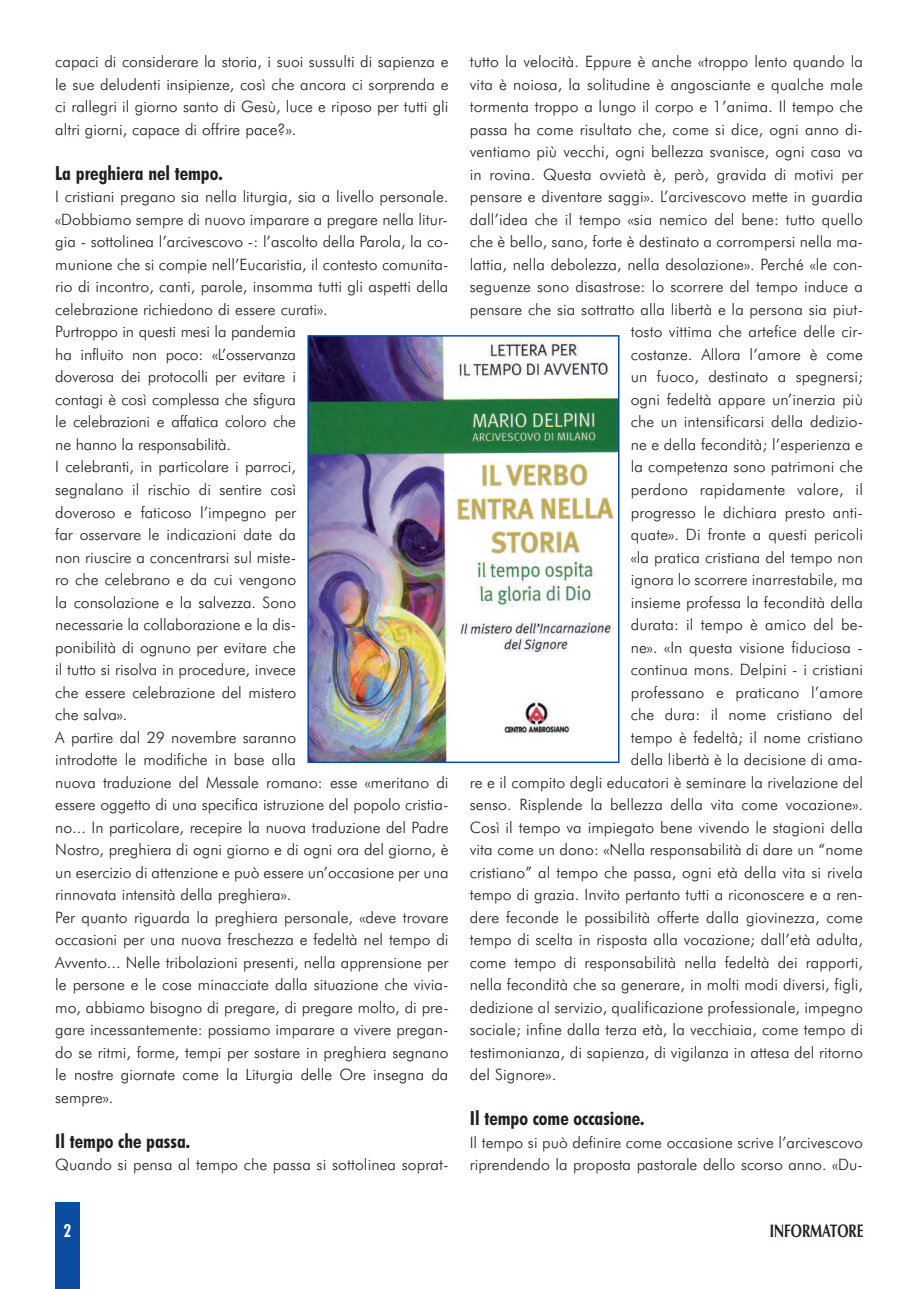
<style>
.page{position:relative;width:919px;height:1289px;background:#fff}
.page>*{position:absolute;margin:0;border:0;box-sizing:border-box;transform-origin:0 0}
.t1{font:700 condensed 19.5px "Futura BT";color:#231f20}
.t2{font:700 18.15px "Zapf Humanist 601 BT";color:#231f20;scale:.74 1}
.t3{font:700 condensed 18px "Futura BT";color:#fff}
.t4{font:300 15.75px/22.5px "Futura BT";letter-spacing:.005em;color:#231f20}
</style>
<div class="page">
<div style="left:55px;top:1201px;width:25px;height:87px;background:#0d4da1"></div>
<img style="left:310px;top:338px;width:306px;height:422px">
<div style="left:307px;top:335px;width:312px;height:428px;border:2px solid #0d4da1"></div>
<p class="t4" style="left:55px;top:51px;width:394px;text-align:justify">capaci di considerare la storia, i suoi sussulti di sapienza e le sue deludenti insipienze, così che ancora ci sorprenda e ci rallegri il giorno santo di Gesù, luce e riposo per tutti gli altri giorni, capace di offrire pace?».</p>
<p class="t1" style="left:55px;top:162px;width:169px">La preghiera nel tempo.</p>
<p class="t4" style="left:55px;top:186px;width:395px">I cristiani pregano sia nella liturgia, sia a livello personale. «Dobbiamo sempre di nuovo imparare a pregare nella litur&shy;gia - sottolinea l’arcivescovo -: l’ascolto della Parola, la co&shy;munione che si compie nell’Eucaristia, il contesto comunita&shy;rio di incontro, canti, parole, insomma tutti gli aspetti della celebrazione richiedono di essere curati».<br>Purtroppo in questi mesi la pandemia<br>ha influito non poco: «L’osservanza<br>doverosa dei protocolli per evitare i<br>contagi è così complessa che sfigura<br>le celebrazioni e affatica coloro che<br>ne hanno la responsabilità.<br>I celebranti, in particolare i parroci,<br>segnalano il rischio di sentire così<br>doveroso e faticoso l’impegno per<br>far osservare le indicazioni date da<br>non riuscire a concentrarsi sul miste-<br>ro che celebrano e da cui vengono<br>la consolazione e la salvezza. Sono<br>necessarie la collaborazione e la dis-<br>ponibilità di ognuno per evitare che<br>il tutto si risolva in procedure, invece<br>che essere celebrazione del mistero<br>che salva».<br>A partire dal 29 novembre saranno<br>introdotte le modifiche in base alla<br>nuova traduzione del Messale romano: esse «meritano di essere oggetto di una specifica istruzione del popolo cristia&shy;no... In particolare, recepire la nuova traduzione del Padre Nostro, preghiera di ogni giorno e di ogni ora del giorno, è un esercizio di attenzione e può essere un’occasione per una rinnovata intensità della preghiera».<br>Per quanto riguarda la preghiera personale, «deve trovare occasioni per una nuova freschezza e fedeltà nel tempo di Avvento... Nelle tribolazioni presenti, nella apprensione per le persone e le cose minacciate dalla situazione che vivia&shy;mo, abbiamo bisogno di pregare, di pregare molto, di pre&shy;gare incessantemente: possiamo imparare a vivere pregan&shy;do se ritmi, forme, tempi per sostare in preghiera segnano le nostre giornate come la Liturgia delle Ore insegna da sempre».</p>
<p class="t1" style="left:55px;top:1129px;width:136px">Il tempo che passa.</p>
<p class="t4" style="left:55px;top:1153px;width:395px">Quando si pensa al tempo che passa si sottolinea soprat-</p>
<p class="t4" style="left:470px;top:51px;width:394px">tutto la velocità. Eppure è anche «troppo lento quando la</p>
<p class="t4" style="left:470px;top:73px;width:394px">vita è noiosa, la solitudine è angosciante e qualche male</p>
<p class="t4" style="left:470px;top:96px;width:394px">tormenta troppo a lungo il corpo e 1’anima. Il tempo che</p>
<p class="t4" style="left:470px;top:118px;width:395px">passa ha come risultato che, come si dice, ogni anno di-</p>
<p class="t4" style="left:470px;top:141px;width:394px">ventiamo più vecchi, ogni bellezza svanisce, ogni casa va</p>
<p class="t4" style="left:470px;top:163px;width:394px">in rovina. Questa ovvietà è, però, gravida di motivi per</p>
<p class="t4" style="left:470px;top:186px;width:394px">pensare e diventare saggi». L’arcivescovo mette in guardia</p>
<p class="t4" style="left:470px;top:208px;width:394px">dall’idea che il tempo «sia nemico del bene: tutto quello</p>
<p class="t4" style="left:470px;top:231px;width:395px">che è bello, sano, forte è destinato a corrompersi nella ma-</p>
<p class="t4" style="left:470px;top:253px;width:395px">lattia, nella debolezza, nella desolazione». Perché «le con-</p>
<p class="t4" style="left:470px;top:276px;width:394px">seguenze sono disastrose: lo scorrere del tempo induce a</p>
<p class="t4" style="left:470px;top:298px;width:395px">pensare che sia sottratto alla libertà e la persona sia piut-</p>
<p class="t4" style="left:630px;top:321px;width:234px">tosto vittima che artefice delle cir-</p>
<p class="t4" style="left:630px;top:343px;width:234px">costanze. Allora l’amore è come</p>
<p class="t4" style="left:630px;top:366px;width:234px">un fuoco, destinato a spegnersi;</p>
<p class="t4" style="left:630px;top:388px;width:234px">ogni fedeltà appare un’inerzia più</p>
<p class="t4" style="left:630px;top:411px;width:234px">che un intensificarsi della dedizio-</p>
<p class="t4" style="left:630px;top:433px;width:234px">ne e della fecondità; l’esperienza e</p>
<p class="t4" style="left:630px;top:456px;width:234px">la competenza sono patrimoni che</p>
<p class="t4" style="left:630px;top:478px;width:234px">perdono rapidamente valore, il</p>
<p class="t4" style="left:630px;top:501px;width:234px">progresso le dichiara presto anti-</p>
<p class="t4" style="left:630px;top:523px;width:234px">quate». Di fronte a questi pericoli</p>
<p class="t4" style="left:630px;top:546px;width:234px">«la pratica cristiana del tempo non</p>
<p class="t4" style="left:630px;top:568px;width:234px">ignora lo scorrere inarrestabile, ma</p>
<p class="t4" style="left:630px;top:591px;width:234px">insieme professa la fecondità della</p>
<p class="t4" style="left:630px;top:613px;width:234px">durata: il tempo è amico del be-</p>
<p class="t4" style="left:630px;top:636px;width:234px">ne». «In questa visione fiduciosa -</p>
<p class="t4" style="left:630px;top:658px;width:234px">continua mons. Delpini - i cristiani</p>
<p class="t4" style="left:630px;top:681px;width:234px">professano e praticano l’amore</p>
<p class="t4" style="left:630px;top:703px;width:234px">che dura: il nome cristiano del</p>
<p class="t4" style="left:630px;top:726px;width:234px">tempo è fedeltà; il nome cristiano</p>
<p class="t4" style="left:630px;top:748px;width:234px">della libertà è la decisione di ama-</p>
<p class="t4" style="left:470px;top:771px;width:394px">re e il compito degli educatori è seminare la rivelazione del</p>
<p class="t4" style="left:470px;top:793px;width:394px">senso. Risplende la bellezza della vita come vocazione».</p>
<p class="t4" style="left:470px;top:816px;width:394px">Così il tempo va impiegato bene vivendo le stagioni della</p>
<p class="t4" style="left:470px;top:838px;width:394px">vita come un dono: «Nella responsabilità di dare un “nome</p>
<p class="t4" style="left:470px;top:861px;width:394px">cristiano” al tempo che passa, ogni età della vita si rivela</p>
<p class="t4" style="left:469px;top:883px;width:395px">tempo di grazia. Invito pertanto tutti a riconoscere e a ren-</p>
<p class="t4" style="left:469px;top:906px;width:394px">dere feconde le possibilità offerte dalla giovinezza, come</p>
<p class="t4" style="left:469px;top:928px;width:394px">tempo di scelta in risposta alla vocazione; dall’età adulta,</p>
<p class="t4" style="left:469px;top:951px;width:394px">come tempo di responsabilità nella fedeltà dei rapporti,</p>
<p class="t4" style="left:469px;top:973px;width:394px">nella fecondità che sa generare, in molti modi diversi, figli,</p>
<p class="t4" style="left:469px;top:996px;width:394px">dedizione al servizio, qualificazione professionale, impegno</p>
<p class="t4" style="left:469px;top:1018px;width:394px">sociale; infine dalla terza età, la vecchiaia, come tempo di</p>
<p class="t4" style="left:469px;top:1041px;width:394px">testimonianza, di sapienza, di vigilanza in attesa del ritorno</p>
<p class="t4" style="left:469px;top:1063px;width:88px">del Signore».</p>
<p class="t1" style="left:470px;top:1107px;width:176px">Il tempo come occasione.</p>
<p class="t4" style="left:469px;top:1131px;width:394px">Il tempo si può definire come occasione scrive l’arcivescovo riprendendo la proposta pastorale dello scorso anno. «Du-</p>
<p class="t3" style="left:64px;top:1220px;width:9px">2</p>
<p class="t2" style="left:769px;top:1220px;width:128px">INFORMATORE</p>
</div>
